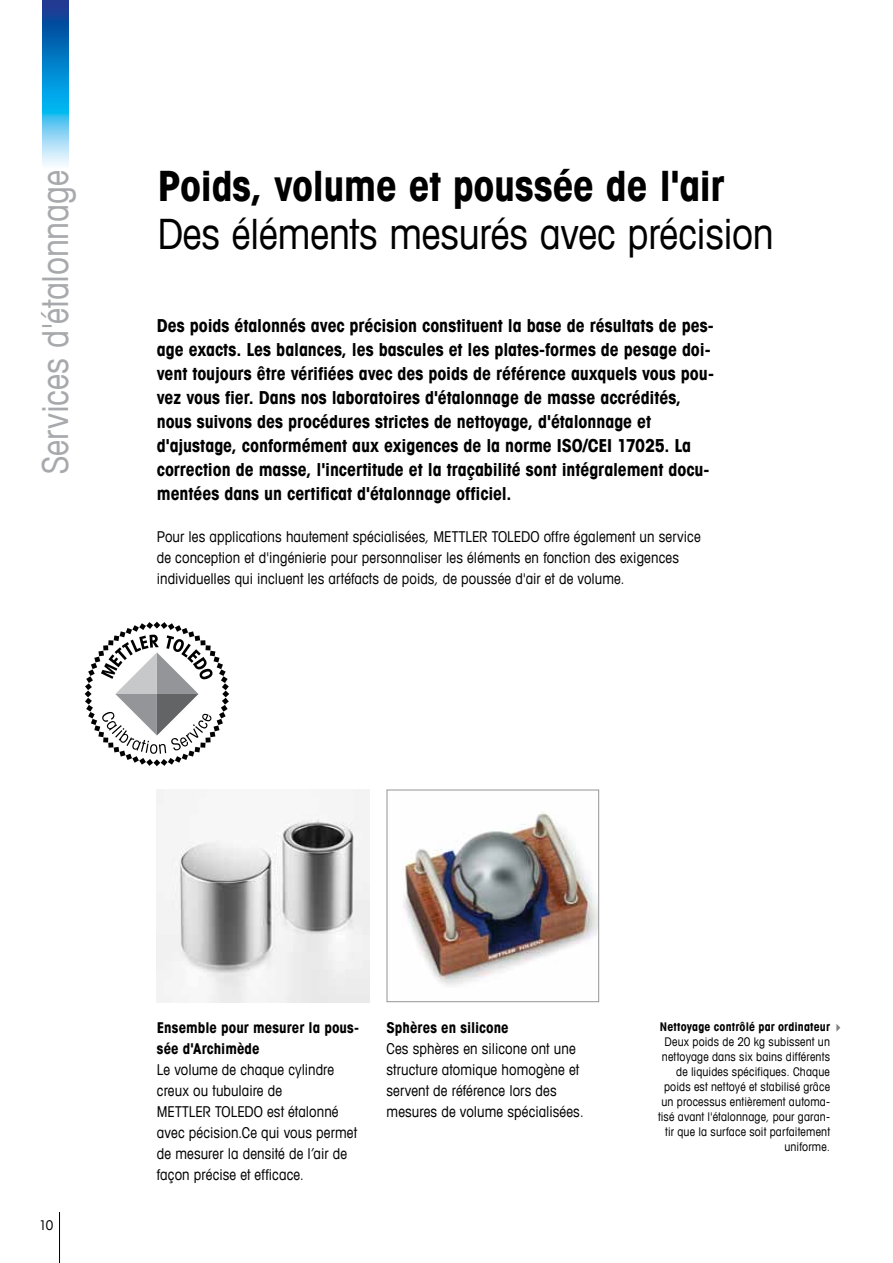
<style>
.page{position:relative;width:893px;height:1263px;background:#fff}
.page>*{position:absolute;margin:0;border:0;box-sizing:border-box;transform-origin:0 0}
.t1{font:condensed 42px "Avant Garde Com";letter-spacing:-.005em;color:#000}
.t2{font:700 condensed 42px "Avant Garde Com";letter-spacing:-.01em;color:#000}
.t3{font:condensed 36px "Avant Garde Com";letter-spacing:-.005em;color:#a7a9ac}
.t4{font:700 condensed 18px/24px "Avant Garde Com";letter-spacing:-.005em;color:#000}
.t5{font:condensed 15px/21px "Avant Garde Com";letter-spacing:.005em;color:#000}
.t6{font:700 condensed 15px/21px "Avant Garde Com";letter-spacing:.005em;color:#000}
.t7{font:condensed 13.5px "Avant Garde Com";color:#000}
.t8{font:condensed 12px/15px "Avant Garde Com";letter-spacing:.015em;color:#000;text-align:right}
.t9{font:700 condensed 12px "Avant Garde Com";letter-spacing:.015em;color:#000}
</style>
<div class="page">
<hr style="left:59px;top:1212px;width:1px;height:51px;background:#000">
<img style="left:43px;top:0;width:25px;height:166px">
<img style="left:403px;top:812px;width:194px;height:174px">
<div style="left:387px;top:789px;width:212px;height:213px;border:1px solid #939598"></div>
<img style="left:157px;top:789px;width:212px;height:213px">
<svg style="left:85px;top:622px;width:144px;height:144px"></svg>
<svg style="left:836px;top:1024px;width:4px;height:8px"></svg>
<h2 class="t3" style="left:33px;top:474px;width:305px;rotate:-90deg">Services d'étalonnage</h2>
<h1 class="t2" style="left:157px;top:158px;width:569px">Poids, volume et poussée de l'air</h1>
<h1 class="t1" style="left:157px;top:207px;width:618px">Des éléments mesurés avec précision</h1>
<p class="t4" style="left:157px;top:313px;width:559px">Des poids étalonnés avec précision constituent la base de résultats de pes&shy;age exacts. Les balances, les bascules et les plates-formes de pesage doi&shy;vent toujours être vérifiées avec des poids de référence auxquels vous pou&shy;vez vous fier. Dans nos laboratoires d'étalonnage de masse accrédités, nous suivons des procédures strictes de nettoyage, d'étalonnage et d'ajustage, conformément aux exigences de la norme ISO/CEI 17025. La correction de masse, l'incertitude et la traçabilité sont intégralement docu&shy;mentées dans un certificat d'étalonnage officiel.</p>
<p class="t5" style="left:157px;top:526px;width:545px">Pour les applications hautement spécialisées, METTLER TOLEDO offre également un service de conception et d'ingénierie pour personnaliser les éléments en fonction des exigences individuelles qui incluent les artéfacts de poids, de poussée d'air et de volume.</p>
<p class="t7" style="left:39px;top:1217px;width:16px">10</p>
<p class="t6" style="left:157px;top:1016px;width:204px">Ensemble pour mesurer la pous&shy;sée d'Archimède</p>
<p class="t5" style="left:157px;top:1059px;width:202px">Le volume de chaque cylindre creux ou tubulaire de<br>METTLER TOLEDO est étalonné avec pécision.Ce qui vous permet de mesurer la densité de l’air de façon précise et efficace.</p>
<p class="t6" style="left:387px;top:1016px;width:124px">Sphères en silicone</p>
<p class="t5" style="left:387px;top:1038px;width:199px">Ces sphères en silicone ont une structure atomique homogène et servent de référence lors des mesures de volume spécialisées.</p>
<p class="t9" style="left:660px;top:1019px;width:172px">Nettoyage contrôlé par ordinateur</p>
<p class="t8" style="left:658px;top:1034px;width:174px">Deux poids de 20 kg subissent un nettoyage dans six bains différents de liquides spécifiques. Chaque poids est nettoyé et stabilisé grâce un processus entièrement automa&shy;tisé avant l'étalonnage, pour garan&shy;tir que la surface soit parfaitement uniforme.</p>
</div>
